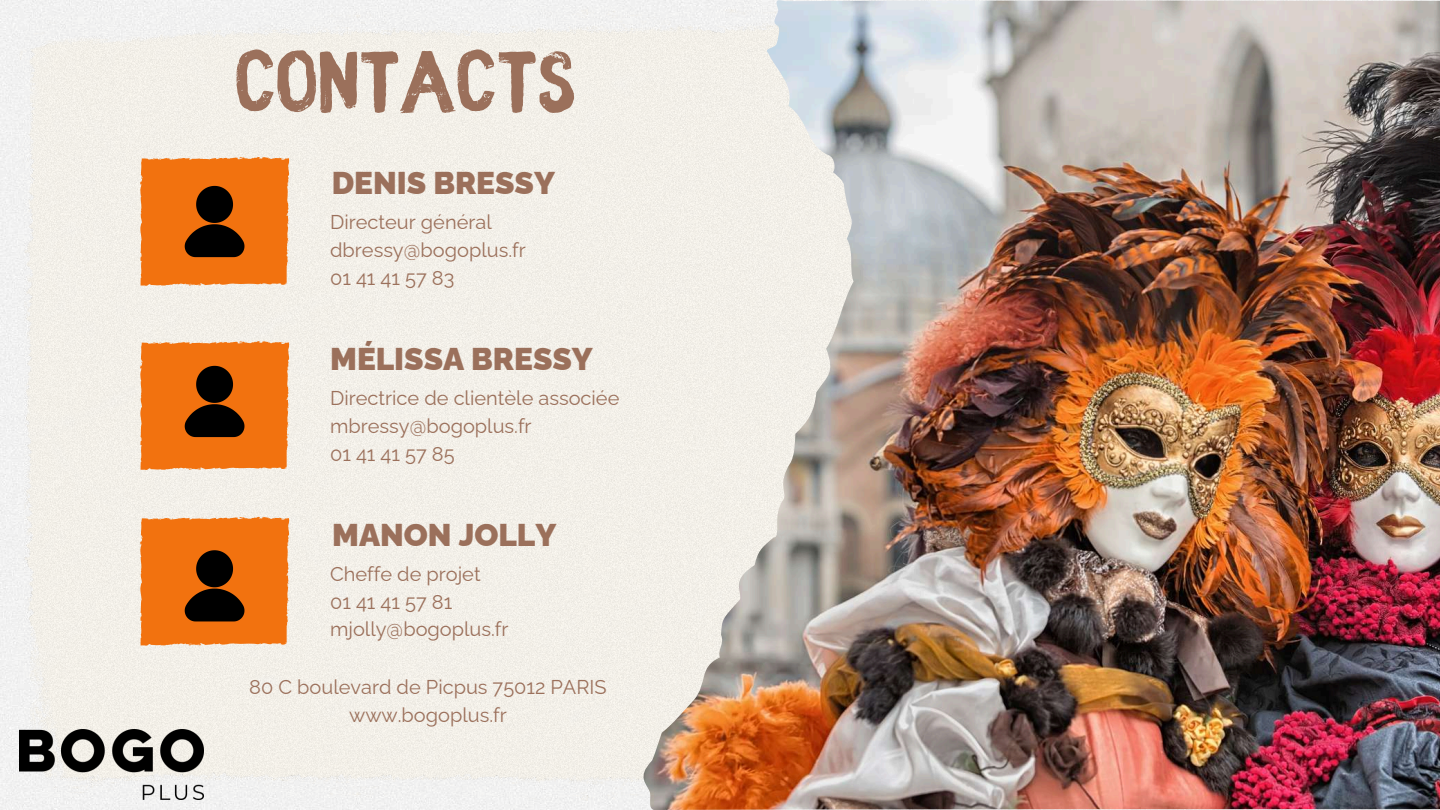
<style>
.page{position:relative;width:1440px;height:810px;background:#fff}
.page>*{position:absolute;margin:0;border:0;box-sizing:border-box;transform-origin:0 0}
.t1{font:700 95px "Fibre Vintage Full";color:#9b705b}
.t2{font:900 31.5px "Raleway";color:#9b705b}
.t3{font:20px/27.8px "Raleway";color:#9b705b}
</style>
<div class="page">
<img style="left:0;top:0;width:644px;height:810px">
<img style="left:644px;top:0;width:796px;height:810px">
<img style="left:20px;top:730px;width:183px;height:70px">
<svg style="left:140px;top:157px;width:149px;height:129px;background:#d06715"></svg>
<svg style="left:140px;top:341px;width:149px;height:129px;background:#d06715"></svg>
<svg style="left:140px;top:517px;width:149px;height:129px;background:#d06715"></svg>
<h1 class="t1" style="left:235px;top:43px;width:343px">CONTACTS</h1>
<h2 class="t2" style="left:332px;top:165px;width:225px">DENIS BRESSY</h2>
<p class="t3" style="left:330px;top:208px;width:197px">Directeur général dbressy@bogoplus.fr<br>01 41 41 57 83</p>
<h2 class="t2" style="left:330px;top:341px;width:264px">MÉLISSA BRESSY</h2>
<p class="t3" style="left:330px;top:384px;width:291px">Directrice de clientèle associée mbressy@bogoplus.fr<br>01 41 41 57 85</p>
<h2 class="t2" style="left:332px;top:516px;width:226px">MANON JOLLY</h2>
<p class="t3" style="left:330px;top:560px;width:180px">Cheffe de projet<br>01 41 41 57 81 mjolly@bogoplus.fr</p>
<p class="t3" style="left:249px;top:673px;width:359px;text-align:center">80 C boulevard de Picpus 75012 PARIS www.bogoplus.fr</p>
</div>
